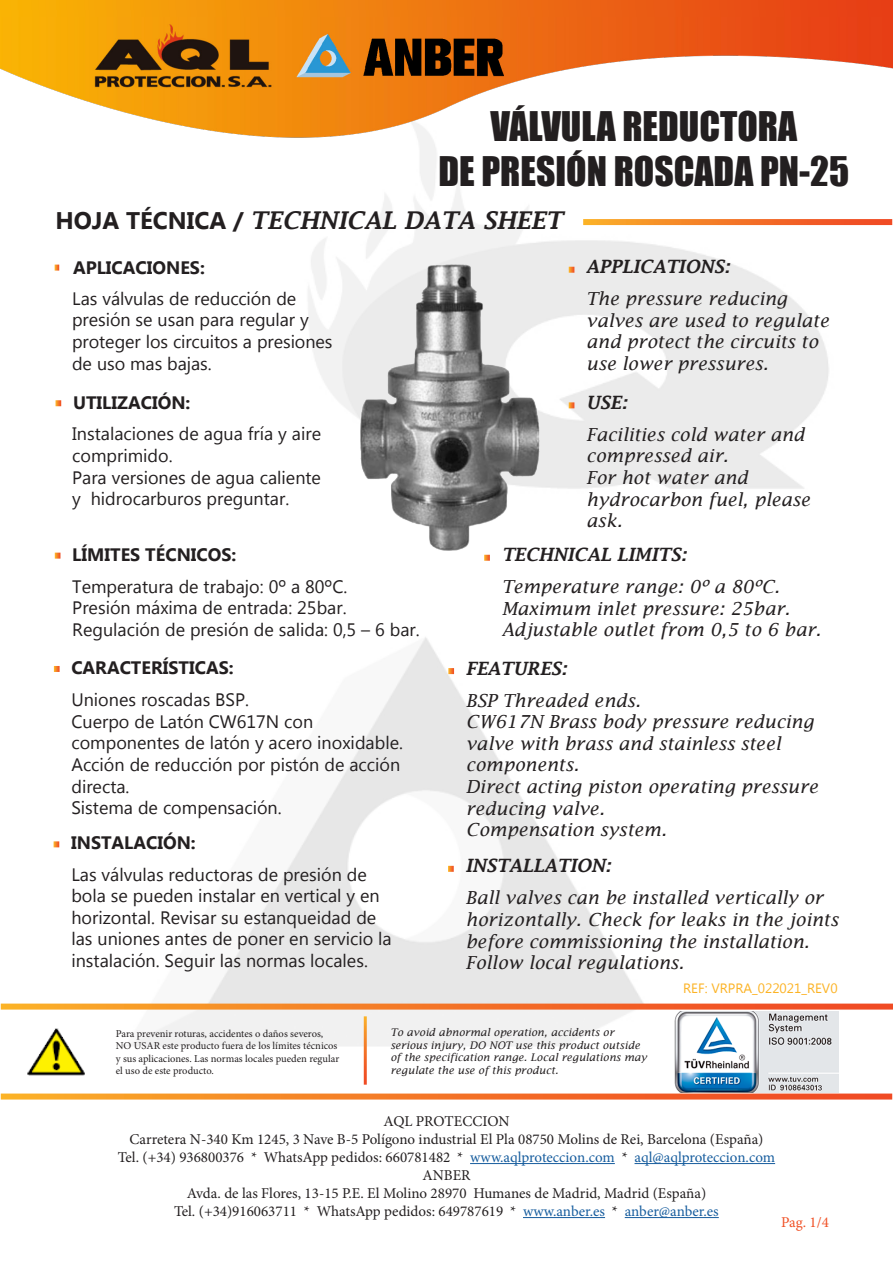
<style>
.page{position:relative;width:893px;height:1263px;background:#fff}
.page>*{position:absolute;margin:0;border:0;box-sizing:border-box;transform-origin:0 0}
.t1{font:37.5px/45px "Impact";color:#231f20;text-align:center}
.t2{font:italic 600 24px "Lucida Fax";color:#231f20}
.t3{font:18px/21.6px "Microsoft New Tai Lue";color:#231f20}
.t4{font:italic 18px/21.6px "Lucida Fax";color:#231f20}
.t5{font:700 18px "Microsoft New Tai Lue";color:#231f20}
.t6{font:italic 600 18px "Lucida Fax";color:#231f20}
.t7{font:15px/18px "Minion Pro";color:#231f20;text-align:center}
.t8{font:15px "Minion Pro";color:#f05126}
.t9{font:13.5px "Microsoft New Tai Lue";color:#fcb325}
.t10{font:10.5px/12.6px "Minion Pro";color:#231f20}
.t11{font:italic 10.5px/12.6px "Lucida Fax";color:#231f20}
.s1{font-family:"Microsoft New Tai Lue";font-weight:700;font-style:normal}
.s2{color:#175d9e}
</style>
<div class="page">
<img style="left:79px;top:149px;width:772px;height:1016px">
<img style="left:27px;top:1024px;width:65px;height:57px">
<svg style="left:1px;top:1003px;width:892px;height:6px;background:#f3823a"></svg>
<hr style="left:364px;top:1016px;width:3px;height:69px;background:#fff">
<img style="left:675px;top:1011px;width:164px;height:81px">
<svg style="left:1px;top:1093px;width:891px;height:6px;background:#f4823a"></svg>
<hr style="left:470px;top:1163px;width:145px;height:1px;background:#175d9e">
<hr style="left:634px;top:1163px;width:141px;height:1px;background:#175d9e">
<hr style="left:523px;top:1217px;width:82px;height:1px;background:#175d9e">
<hr style="left:625px;top:1217px;width:94px;height:1px;background:#175d9e">
<img style="left:0;top:0;width:893px;height:149px">
<svg style="left:55px;top:265px;width:4px;height:6px"></svg>
<svg style="left:569px;top:267px;width:5px;height:6px"></svg>
<svg style="left:583px;top:219px;width:309px;height:6px;background:#f47828"></svg>
<svg style="left:54px;top:666px;width:6px;height:6px"></svg>
<svg style="left:448px;top:668px;width:6px;height:6px"></svg>
<svg style="left:54px;top:841px;width:5px;height:6px"></svg>
<svg style="left:448px;top:866px;width:6px;height:6px"></svg>
<svg style="left:55px;top:553px;width:5px;height:6px"></svg>
<svg style="left:484px;top:555px;width:6px;height:6px"></svg>
<img style="left:361px;top:264px;width:179px;height:287px">
<svg style="left:56px;top:400px;width:5px;height:6px"></svg>
<svg style="left:569px;top:402px;width:5px;height:6px"></svg>
<h1 class="t1" style="left:438px;top:103px;width:412px">VÁLVULA REDUCTORA<br>DE PRESIÓN ROSCADA PN-25</h1>
<h2 class="t2" style="left:55px;top:207px;width:509px"><span class="s1">HOJA TÉCNICA /</span> TECHNICAL DATA SHEET</h2>
<p class="t5" style="left:73px;top:257px;width:133px">APLICACIONES:</p>
<p class="t6" style="left:586px;top:257px;width:145px">APPLICATIONS:</p>
<p class="t4" style="left:586px;top:288px;width:244px">The pressure reducing valves are used to regulate and protect the circuits to use lower pressures.</p>
<p class="t3" style="left:72px;top:289px;width:262px">Las válvulas de reducción de presión se usan para regular y proteger los circuitos a presiones de uso mas bajas.</p>
<p class="t5" style="left:73px;top:392px;width:119px">UTILIZACIÓN:</p>
<p class="t6" style="left:586px;top:392px;width:42px">USE:</p>
<p class="t4" style="left:586px;top:423px;width:226px">Facilities cold water and compressed air.<br>For hot water and hydrocarbon fuel, please ask.</p>
<p class="t3" style="left:72px;top:425px;width:250px">Instalaciones de agua fría y aire comprimido.<br>Para versiones de agua caliente y hidrocarburos preguntar.</p>
<p class="t5" style="left:72px;top:544px;width:166px">LÍMITES TÉCNICOS:</p>
<p class="t6" style="left:502px;top:545px;width:186px">TECHNICAL LIMITS:</p>
<p class="t4" style="left:502px;top:576px;width:321px">Temperature range: 0º a 80ºC.<br>Maximum inlet pressure: 25bar.<br>Adjustable outlet from 0,5 to 6 bar.</p>
<p class="t3" style="left:72px;top:577px;width:349px">Temperatura de trabajo: 0º a 80ºC.<br>Presión máxima de entrada: 25bar.<br>Regulación de presión de salida: 0,5 – 6 bar.</p>
<p class="t5" style="left:71px;top:658px;width:164px">CARACTERÍSTICAS:</p>
<p class="t6" style="left:466px;top:658px;width:103px">FEATURES:</p>
<p class="t4" style="left:466px;top:689px;width:354px">BSP Threaded ends.<br>CW617N Brass body pressure reducing valve with brass and stainless steel components.<br>Direct acting piston operating pressure reducing valve.<br>Compensation system.</p>
<p class="t3" style="left:71px;top:865px;width:322px">Las válvulas reductoras de presión de bola se pueden instalar en vertical y en horizontal. Revisar su estanqueidad de las uniones antes de poner en servicio la instalación. Seguir las normas locales.</p>
<p class="t3" style="left:71px;top:690px;width:333px">Uniones roscadas BSP.<br>Cuerpo de Latón CW617N con componentes de latón y acero inoxidable.<br>Acción de reducción por pistón de acción directa.<br>Sistema de compensación.</p>
<p class="t5" style="left:71px;top:832px;width:126px">INSTALACIÓN:</p>
<p class="t6" style="left:466px;top:856px;width:147px">INSTALLATION:</p>
<p class="t4" style="left:466px;top:887px;width:374px">Ball valves can be installed vertically or horizontally. Check for leaks in the joints before commissioning the installation.<br>Follow local regulations.</p>
<p class="t10" style="left:116px;top:1027px;width:225px">Para prevenir roturas, accidentes o daños severos, NO USAR este producto fuera de los límites técnicos y sus aplicaciones. Las normas locales pueden regular el uso de este producto.</p>
<p class="t11" style="left:390px;top:1026px;width:258px">To avoid abnormal operation, accidents or serious injury, DO NOT use this product outside of the specification range. Local regulations may regulate the use of this product.</p>
<p class="t9" style="left:683px;top:980px;width:156px">REF: VRPRA_022021_REV0</p>
<p class="t7" style="left:118px;top:1112px;width:659px">AQL PROTECCION<br>Carretera N-340 Km 1245, 3 Nave B-5 Polígono industrial El Pla 08750 Molins de Rei, Barcelona (España)<br>Tel. (+34) 936800376 * WhatsApp pedidos: 660781482 * <span class="s2">www.aqlproteccion.com</span> * <span class="s2">aql@aqlproteccion.com </span>ANBER<br>Avda. de las Flores, 13-15 P.E. El Molino 28970 Humanes de Madrid, Madrid (España)<br>Tel. (+34)916063711 * WhatsApp pedidos: 649787619 * <span class="s2">www.anber.es</span> * <span class="s2">anber@anber.es</span></p>
<p class="t8" style="left:781px;top:1212px;width:49px">Pag. 1/4</p>
</div>
